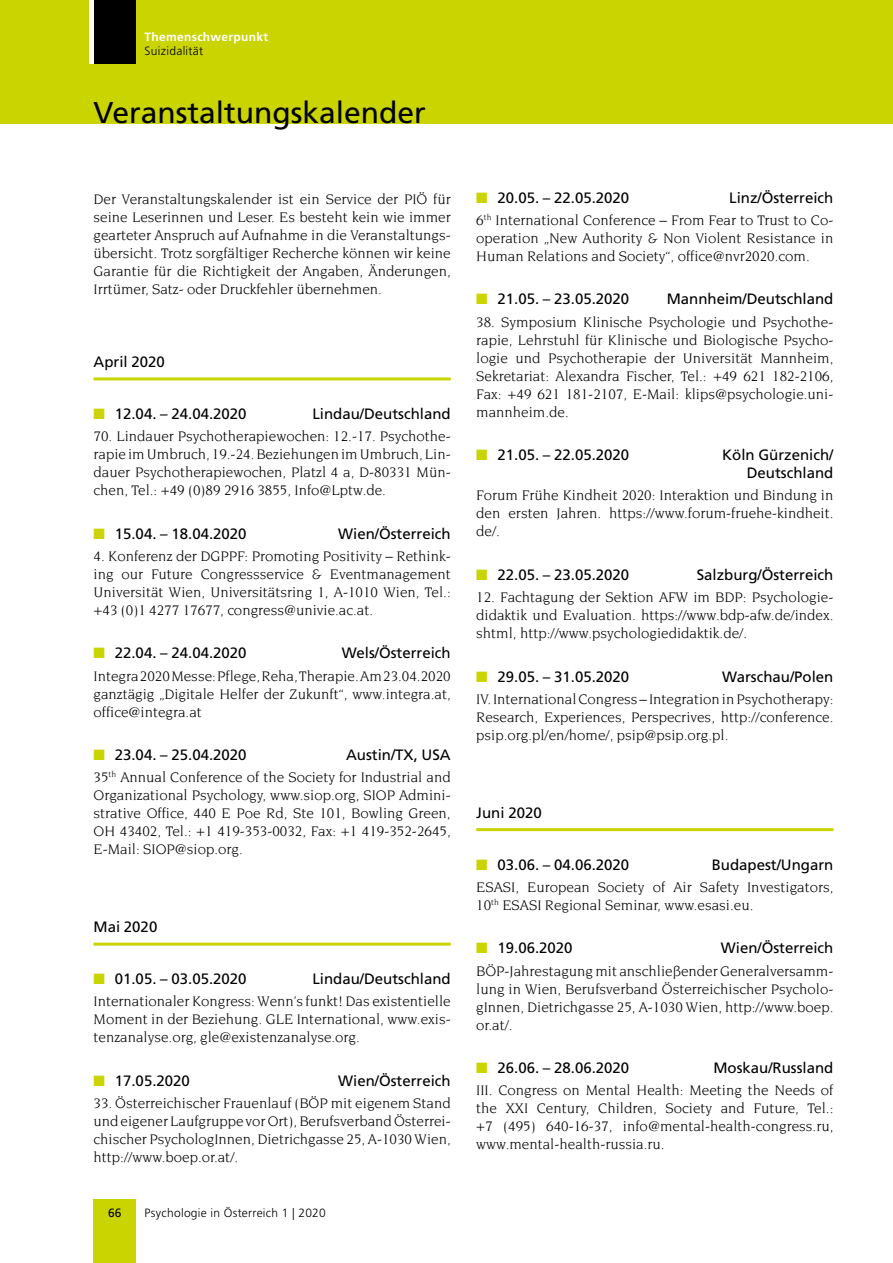
<style>
.page{position:relative;width:893px;height:1263px;background:#fff}
.page>*{position:absolute;margin:0;border:0;box-sizing:border-box;transform-origin:0 0}
.t1{font:30px "Frutiger";color:#000}
.t2{font:15px/18px "Novarese";color:#000;text-align:justify}
.t3{font:15px/18px "Frutiger";color:#000;text-align:right}
.t4{font:300 12px "Frutiger";letter-spacing:.025em;color:#000}
.t5{font:700 12px "Frutiger";letter-spacing:.025em;color:#fff}
.t6{font:12px "Frutiger";color:#000}
.s1{color:#cad400}
</style>
<div class="page">
<div style="left:0;top:0;width:893px;height:123px;background:#cad400"></div>
<div style="left:94px;top:1199px;width:42px;height:64px;background:#cad400"></div>
<div style="left:94px;top:0;width:42px;height:64px;background:#000"></div>
<div style="left:89px;top:0;width:5px;height:64px;background:#fff"></div>
<hr style="left:94px;top:377px;width:357px;height:3px;background:#cad400">
<hr style="left:94px;top:942px;width:357px;height:3px;background:#cad400">
<hr style="left:476px;top:828px;width:357px;height:3px;background:#cad400">
<p class="t5" style="left:145px;top:30px;width:125px">Themenschwerpunkt</p>
<p class="t4" style="left:145px;top:44px;width:60px">Suizidalität</p>
<h1 class="t1" style="left:94px;top:95px;width:334px">Veranstaltungskalender</h1>
<p class="t2" style="left:94px;top:189px;width:359px">Der Veranstaltungskalender ist ein Service der PIÖ für seine Leserinnen und Leser. Es besteht kein wie immer gearteter Anspruch auf Aufnahme in die Veranstaltungs&shy;übersicht. Trotz sorgfältiger Recherche können wir keine Garantie für die Richtigkeit der Angaben, Änderungen, Irrtümer, Satz- oder Druckfehler übernehmen.</p>
<p class="t3" style="left:94px;top:353px;width:73px">April 2020</p>
<p class="t3" style="left:94px;top:405px;width:155px"><span class="s1">■</span> 12.04. – 24.04.2020</p>
<p class="t3" style="left:312px;top:405px;width:140px">Lindau/Deutschland</p>
<p class="t2" style="left:94px;top:427px;width:359px">70. Lindauer Psychotherapiewochen: 12.-17. Psychothe&shy;rapie im Umbruch, 19.-24. Beziehungen im Umbruch, Lin&shy;dauer Psychotherapiewochen, Platzl 4 a, D-80331 Mün&shy;chen, Tel.: +49 (0)89 2916 3855, Info@Lptw.de.</p>
<p class="t3" style="left:94px;top:524px;width:155px"><span class="s1">■</span> 15.04. – 18.04.2020</p>
<p class="t3" style="left:338px;top:524px;width:114px">Wien/Österreich</p>
<p class="t2" style="left:94px;top:547px;width:359px">4. Konferenz der DGPPF: Promoting Positivity – Rethink&shy;ing our Future Congressservice &amp; Eventmanagement Universität Wien, Universitätsring 1, A-1010 Wien, Tel.: +43 (0)1 4277 17677, congress@univie.ac.at.</p>
<p class="t3" style="left:94px;top:644px;width:155px"><span class="s1">■</span> 22.04. – 24.04.2020</p>
<p class="t3" style="left:342px;top:644px;width:110px">Wels/Österreich</p>
<p class="t2" style="left:94px;top:666px;width:359px">Integra 2020 Messe: Pflege, Reha, Therapie. Am 23.04.2020 ganztägig „Digitale Helfer der Zukunft“, www.integra.at, office@integra.at</p>
<p class="t3" style="left:94px;top:746px;width:155px"><span class="s1">■</span> 23.04. – 25.04.2020</p>
<p class="t3" style="left:346px;top:746px;width:106px">Austin/TX, USA</p>
<p class="t2" style="left:94px;top:768px;width:359px">35<sup>th</sup> Annual Conference of the Society for Industrial and Organizational Psychology, www.siop.org, SIOP Admini&shy;strative Office, 440 E Poe Rd, Ste 101, Bowling Green, OH 43402, Tel.: +1 419-353-0032, Fax: +1 419-352-2645, E-Mail: SIOP@siop.org.</p>
<p class="t3" style="left:94px;top:918px;width:65px">Mai 2020</p>
<p class="t3" style="left:94px;top:970px;width:155px"><span class="s1">■</span> 01.05. – 03.05.2020</p>
<p class="t3" style="left:312px;top:970px;width:140px">Lindau/Deutschland</p>
<p class="t2" style="left:94px;top:992px;width:359px">Internationaler Kongress: Wenn’s funkt! Das existentielle Moment in der Beziehung. GLE International, www.exis&shy;tenzanalyse.org, gle@existenzanalyse.org.</p>
<p class="t3" style="left:94px;top:1072px;width:98px"><span class="s1">■</span> 17.05.2020</p>
<p class="t3" style="left:338px;top:1072px;width:114px">Wien/Österreich</p>
<p class="t2" style="left:94px;top:1094px;width:359px">33. Österreichischer Frauenlauf (BÖP mit eigenem Stand und eigener Laufgruppe vor Ort), Berufsverband Österrei&shy;chischer PsychologInnen, Dietrichgasse 25, A-1030 Wien, http://www.boep.or.at/.</p>
<p class="t6" style="left:108px;top:1205px;width:15px">66</p>
<p class="t4" style="left:145px;top:1206px;width:183px">Psychologie in Österreich 1 | 2020</p>
<p class="t3" style="left:476px;top:188px;width:155px"><span class="s1">■</span> 20.05. – 22.05.2020</p>
<p class="t3" style="left:729px;top:188px;width:106px">Linz/Österreich</p>
<p class="t2" style="left:476px;top:211px;width:359px">6<sup>th</sup> International Conference – From Fear to Trust to Co&shy;operation „New Authority &amp; Non Violent Resistance in Human Relations and Society“, office@nvr2020.com.</p>
<p class="t3" style="left:476px;top:290px;width:155px"><span class="s1">■</span> 21.05. – 23.05.2020</p>
<p class="t3" style="left:667px;top:290px;width:168px">Mannheim/Deutschland</p>
<p class="t2" style="left:476px;top:313px;width:359px">38. Symposium Klinische Psychologie und Psychothe&shy;rapie, Lehrstuhl für Klinische und Biologische Psycho&shy;logie und Psychotherapie der Universität Mannheim, Sekretariat: Alexandra Fischer, Tel.: +49 621 182-2106, Fax: +49 621 181-2107, E-Mail: klips@psychologie.uni&shy;mannheim.de.</p>
<p class="t3" style="left:476px;top:446px;width:155px"><span class="s1">■</span> 21.05. – 22.05.2020</p>
<p class="t3" style="left:722px;top:446px;width:113px">Köln Gürzenich/<br>Deutschland</p>
<p class="t2" style="left:476px;top:486px;width:359px">Forum Frühe Kindheit 2020: Interaktion und Bindung in den ersten Jahren. https://www.forum-fruehe-kindheit. de/.</p>
<p class="t3" style="left:476px;top:566px;width:155px"><span class="s1">■</span> 22.05. – 23.05.2020</p>
<p class="t3" style="left:697px;top:566px;width:138px">Salzburg/Österreich</p>
<p class="t2" style="left:476px;top:588px;width:359px">12. Fachtagung der Sektion AFW im BDP: Psychologie&shy;didaktik und Evaluation. https://www.bdp-afw.de/index. shtml, http://www.psychologiedidaktik.de/.</p>
<p class="t3" style="left:476px;top:667px;width:155px"><span class="s1">■</span> 29.05. – 31.05.2020</p>
<p class="t3" style="left:722px;top:667px;width:113px">Warschau/Polen</p>
<p class="t2" style="left:476px;top:690px;width:359px">IV. International Congress – Integration in Psychotherapy:<br>Research, Experiences, Perspecrives, http://conference. psip.org.pl/en/home/, psip@psip.org.pl.</p>
<p class="t3" style="left:476px;top:803px;width:67px">Juni 2020</p>
<p class="t3" style="left:476px;top:855px;width:155px"><span class="s1">■</span> 03.06. – 04.06.2020</p>
<p class="t3" style="left:712px;top:855px;width:123px">Budapest/Ungarn</p>
<p class="t2" style="left:476px;top:878px;width:359px">ESASI, European Society of Air Safety Investigators,<br>10<sup>th</sup> ESASI Regional Seminar, www.esasi.eu.</p>
<p class="t3" style="left:476px;top:939px;width:98px"><span class="s1">■</span> 19.06.2020</p>
<p class="t3" style="left:721px;top:939px;width:114px">Wien/Österreich</p>
<p class="t2" style="left:476px;top:961px;width:359px">BÖP-Jahrestagung mit anschließender Generalversamm&shy;lung in Wien, Berufsverband Österreichischer Psycholo&shy;gInnen, Dietrichgasse 25, A-1030 Wien, http://www.boep. or.at/.</p>
<p class="t3" style="left:476px;top:1059px;width:155px"><span class="s1">■</span> 26.06. – 28.06.2020</p>
<p class="t3" style="left:713px;top:1059px;width:122px">Moskau/Russland</p>
<p class="t2" style="left:476px;top:1081px;width:359px">III. Congress on Mental Health: Meeting the Needs of the XXI Century, Children, Society and Future, Tel.: +7 (495) 640-16-37, info@mental-health-congress.ru, www.mental-health-russia.ru.</p>
</div>
